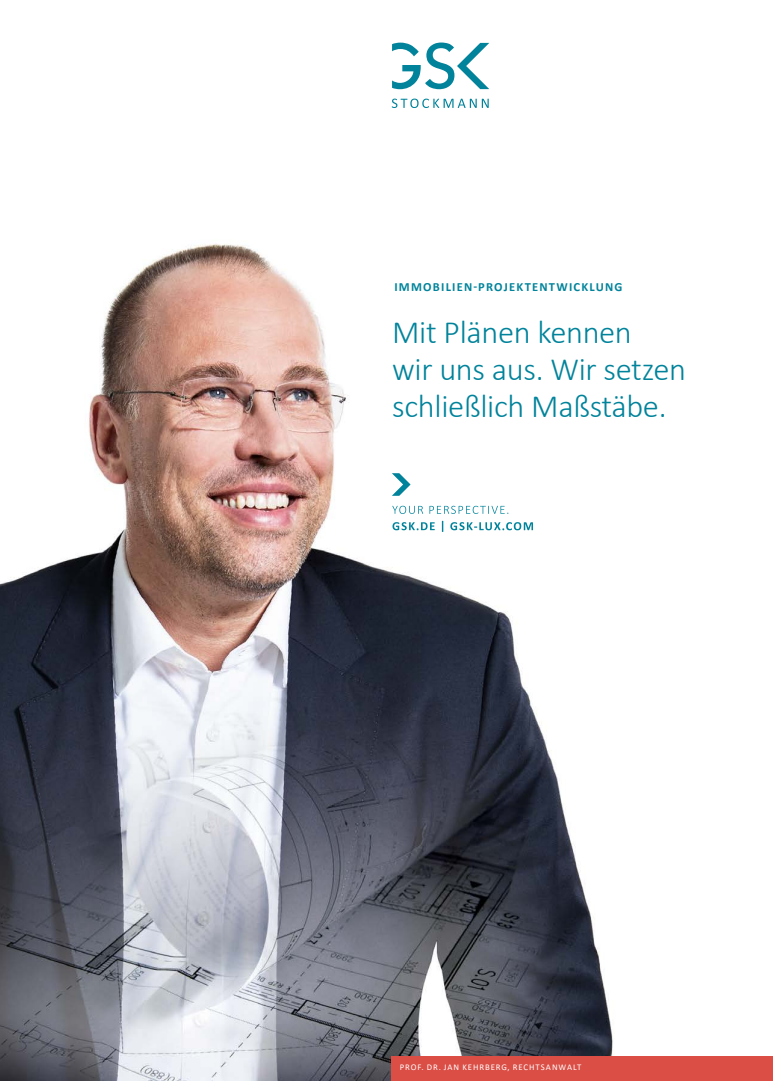
<style>
.page{position:relative;width:773px;height:1081px;background:#fff}
.page>*{position:absolute;margin:0;border:0;box-sizing:border-box;transform-origin:0 0}
._07_Overline_DE{font:300 32.5px/36.6px "Calibri";letter-spacing:-.01em;color:#00839b}
._07_Overline_DE-2{font:700 12.5px "Calibri";letter-spacing:.095em;color:#00839b}
._13_Name_für_Titel{font:8.75px "Calibri";letter-spacing:.105em;color:#fff}
</style>
<div class="page">
<img style="left:0;top:243px;width:614px;height:838px">
<div style="left:392px;top:1056px;width:380px;height:25px;background:#da4e45"></div>
<svg style="left:392px;top:43px;width:97px;height:46px"></svg>
<svg style="left:392px;top:99px;width:96px;height:9px"></svg>
<svg style="left:392px;top:473px;width:18px;height:23px"></svg>
<svg style="left:392px;top:506px;width:31px;height:8px"></svg>
<svg style="left:429px;top:506px;width:79px;height:8px"></svg>
<svg style="left:392px;top:522px;width:42px;height:8px"></svg>
<svg style="left:450px;top:522px;width:83px;height:8px"></svg>
<p class="_07_Overline_DE-2" style="left:394px;top:277px;width:230px">IMMOBILIEN-PROJEKTENTWICKLUNG</p>
<p class="_07_Overline_DE" style="left:392px;top:314px;width:295px">Mit Plänen kennen<br>wir uns aus. Wir setzen schließlich Maßstäbe.</p>
<p class="_13_Name_für_Titel" style="left:399px;top:1061px;width:183px">PROF. DR. JAN KEHRBERG, RECHTSANWALT</p>
</div>
